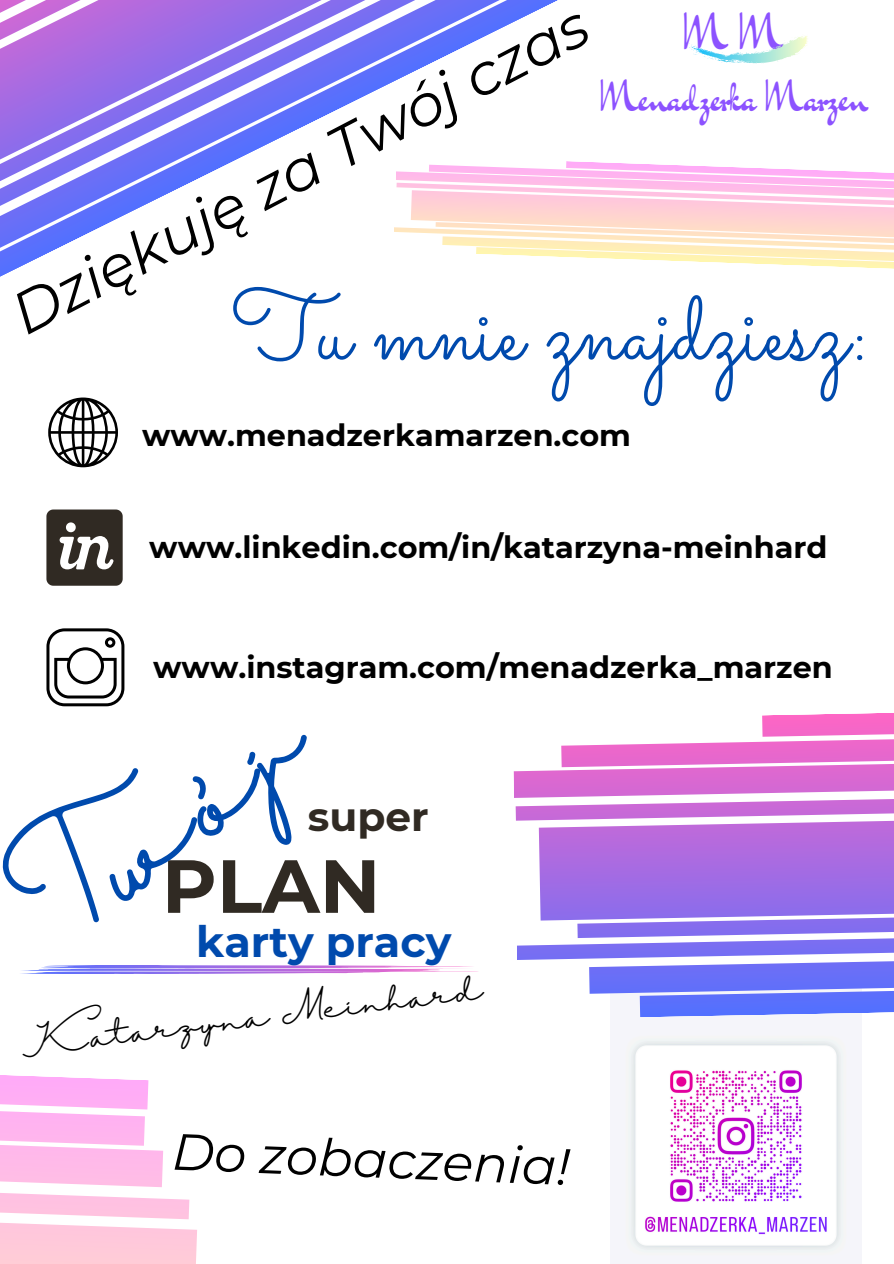
<style>
.page{position:relative;width:894px;height:1264px;background:#fff}
.page>*{position:absolute;margin:0;border:0;box-sizing:border-box;transform-origin:0 0}
.t1{font:108.6px "Halimun";color:#004aad}
.t2{font:97.35px "Sacramento";color:#004aad}
.t3{font:700 75.15px "Montserrat";color:#302a23}
.t4{font:italic 58.65px "Montserrat";color:#000}
.t5{font:italic 51.15px "Montserrat";color:#000}
.t6{font:48.15px "Dr Sugiyama";color:#8c52ff}
.t7{font:700 42.9px "Montserrat";color:#004aad}
.t8{font:41.25px "Dr Sugiyama";color:#8c52ff}
.t9{font:700 40.65px "Montserrat";color:#302a23}
.t10{font:700 30.3px "Montserrat";color:#000}
.t11{font:28.8px "Halimun";color:#000}
</style>
<div class="page">
<svg style="left:685px;top:36px;width:123px;height:27px"></svg>
<svg style="left:0;top:1075px;width:197px;height:188px"></svg>
<img style="left:628px;top:1017px;width:216px;height:237px">
<svg style="left:37px;top:965px;width:436px;height:6px;background:#bd9aec"></svg>
<svg style="left:0;top:0;width:558px;height:277px"></svg>
<svg style="left:513px;top:713px;width:380px;height:304px"></svg>
<svg style="left:48px;top:397px;width:70px;height:70px"></svg>
<svg style="left:46px;top:509px;width:77px;height:76px"></svg>
<svg style="left:46px;top:628px;width:78px;height:78px"></svg>
<svg style="left:393px;top:161px;width:500px;height:116px"></svg>
<h4 class="t6" style="left:684px;top:-2px;width:101px">MM</h4>
<p class="t8" style="left:600px;top:67px;width:268px">Menadzerka Marzen</p>
<p class="t4" style="left:0;top:288px;width:642px;rotate:-28deg">Dziękuję za Twój czas</p>
<h1 class="t2" style="left:231px;top:268px;width:640px">Tu mnie znajdziesz:</h1>
<p class="t10" style="left:142px;top:417px;width:490px">www.menadzerkamarzen.com</p>
<p class="t10" style="left:149px;top:528px;width:679px">www.linkedin.com/in/katarzyna-meinhard</p>
<p class="t10" style="left:153px;top:648px;width:680px">www.instagram.com/menadzerka_marzen</p>
<p class="t1" style="left:20px;top:858px;width:298px;rotate:-37deg">Twój</p>
<h2 class="t9" style="left:308px;top:791px;width:122px">super</h2>
<p class="t3" style="left:162px;top:840px;width:220px">PLAN</p>
<p class="t7" style="left:196px;top:915px;width:257px">karty pracy</p>
<p class="t11" style="left:21px;top:1028px;width:464px;rotate:-7deg">Katarzyna Meinhard</p>
<h3 class="t5" style="left:173px;top:1120px;width:399px;rotate:2deg">Do zobaczenia!</h3>
</div>
